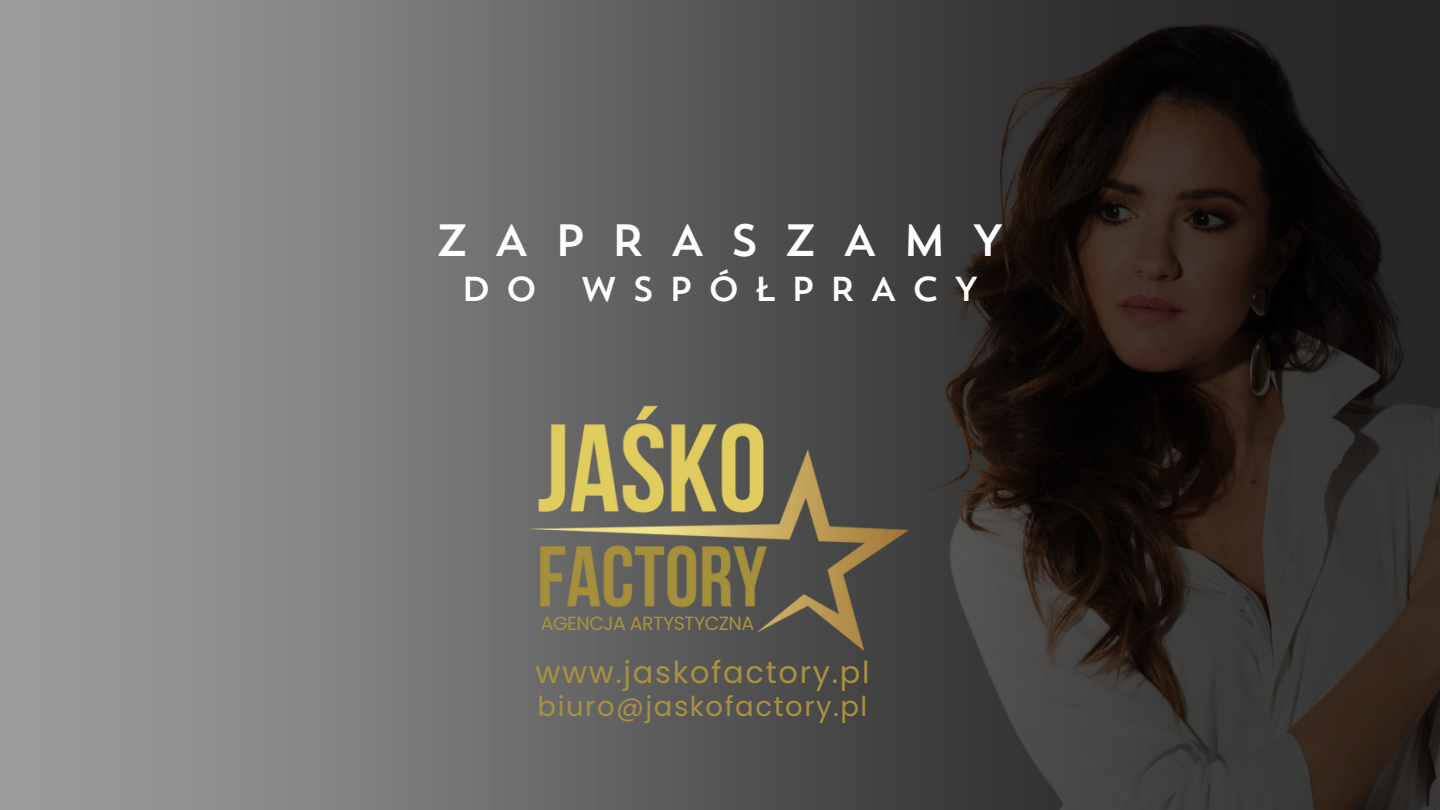
<style>
.page{position:relative;width:1440px;height:810px;background:#fff}
.page>*{position:absolute;margin:0;border:0;box-sizing:border-box;transform-origin:0 0}
.t1{font:45px "Trend Sans One";letter-spacing:.53em;color:#fefefe}
.t2{font:34.5px "Trend Sans One";letter-spacing:.395em;color:#fefefe}
.t3{font:30.45px "Poppins";letter-spacing:.055em;color:#a8913f}
.t4{font:27.45px "Poppins";letter-spacing:.055em;color:#a8913f}
.t5{font:19.05px "Poppins";letter-spacing:-.03em;color:#a8913f}
</style>
<div class="page">
<img style="left:0;top:0;width:1440px;height:810px">
<img style="left:526px;top:394px;width:388px;height:261px">
<p class="t1" style="left:435px;top:222px;width:571px">ZAPRASZAMY</p>
<h3 class="t2" style="left:461px;top:275px;width:520px">DO WSPÓŁPRACY</h3>
<h1 class="t5" style="left:541px;top:610px;width:215px">AGENCJA ARTYSTYCZNA</h1>
<h2 class="t3" style="left:535px;top:651px;width:336px">www.jaskofactory.pl</h2>
<p class="t4" style="left:538px;top:688px;width:331px">biuro@jaskofactory.pl</p>
</div>
